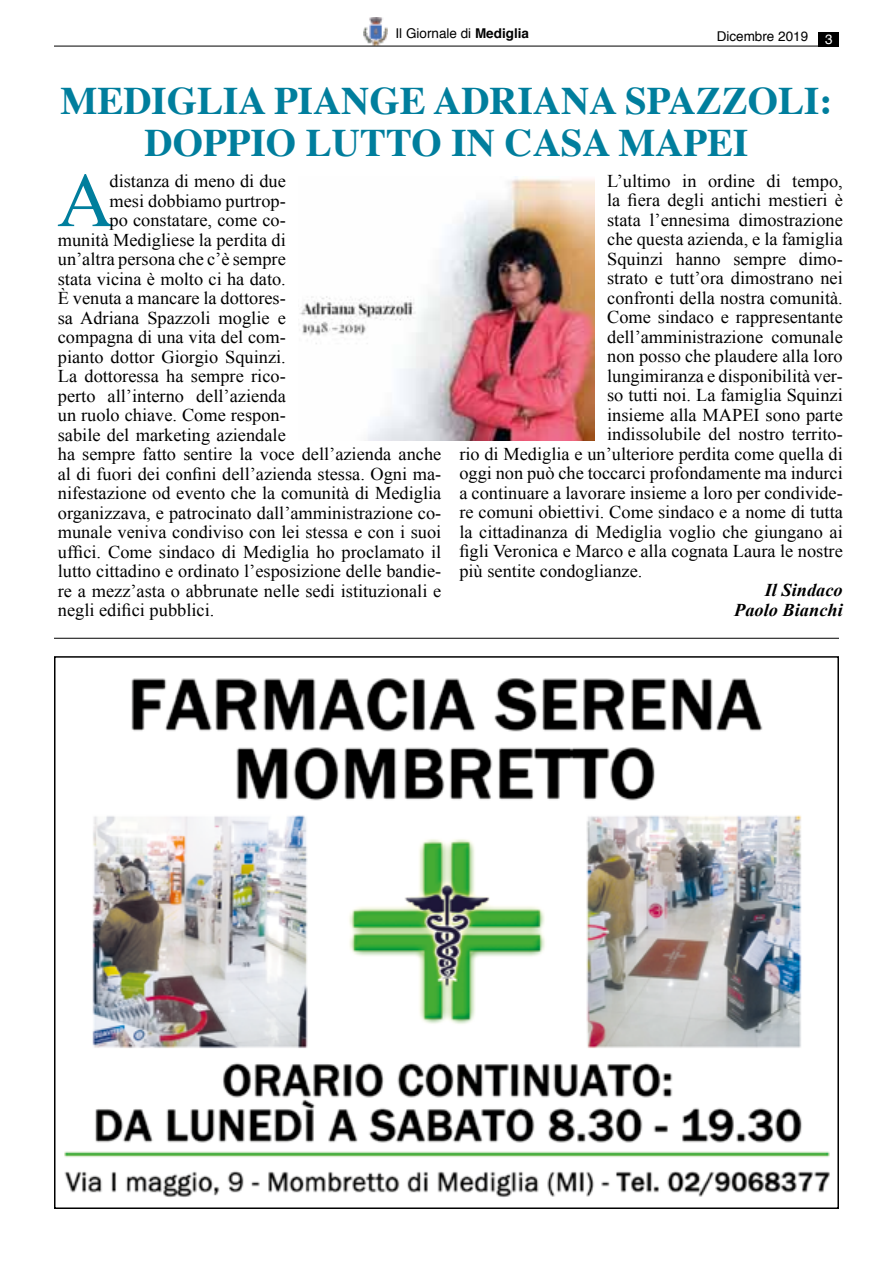
<style>
.page{position:relative;width:893px;height:1263px;background:#fff}
.page>*{position:absolute;margin:0;border:0;box-sizing:border-box;transform-origin:0 0}
.t1{font:76.95px "Times New Roman";color:#007e9d}
.t2{font:700 39px/42px "Times";color:#007e9d;text-align:center}
.t3{font:18px "Times New Roman";color:#000}
.t4{font:italic 700 18px/19.5px "Times New Roman";color:#000;text-align:right}
.t5{font:13.5px "Helvetica";color:#000}
.t6{font:13.5px "Helvetica";color:#fff}
.s1{font-weight:700}
</style>
<div class="page">
<img style="left:364px;top:17px;width:23px;height:29px">
<hr style="left:54px;top:46px;width:785px;height:1px;background:#000">
<div style="left:819px;top:32px;width:20px;height:14px;background:#000"></div>
<hr style="left:54px;top:638px;width:785px;height:1px;background:#000">
<img style="left:64px;top:678px;width:766px;height:520px">
<img style="left:300px;top:178px;width:294px;height:262px">
<p class="t5" style="left:395px;top:23px;width:135px">Il Giornale di <span class="s1">Mediglia</span></p>
<p class="t5" style="left:717px;top:26px;width:93px">Dicembre 2019</p>
<p class="t6" style="left:825px;top:29px;width:9px">3</p>
<h2 class="t2" style="left:61px;top:76px;width:773px">MEDIGLIA PIANGE ADRIANA SPAZZOLI:<br>DOPPIO LUTTO IN CASA MAPEI</h2>
<h1 class="t1" style="left:57px;top:149px;width:57px">A</h1>
<p class="t3" style="left:607px;top:169px;width:237px">L’ultimo in ordine di tempo,</p>
<p class="t3" style="left:607px;top:188px;width:237px">la fiera degli antichi mestieri è</p>
<p class="t3" style="left:607px;top:208px;width:237px">stata l’ennesima dimostrazione</p>
<p class="t3" style="left:607px;top:227px;width:237px">che questa azienda, e la famiglia</p>
<p class="t3" style="left:607px;top:247px;width:237px">Squinzi hanno sempre dimo-</p>
<p class="t3" style="left:607px;top:266px;width:237px">strato e tutt’ora dimostrano nei</p>
<p class="t3" style="left:607px;top:286px;width:237px">confronti della nostra comunità.</p>
<p class="t3" style="left:607px;top:305px;width:237px">Come sindaco e rappresentante</p>
<p class="t3" style="left:607px;top:325px;width:237px">dell’amministrazione comunale</p>
<p class="t3" style="left:607px;top:344px;width:237px">non posso che plaudere alla loro</p>
<p class="t3" style="left:607px;top:364px;width:237px">lungimiranza e disponibilità ver-</p>
<p class="t3" style="left:607px;top:383px;width:237px">so tutti noi. La famiglia Squinzi</p>
<p class="t3" style="left:607px;top:403px;width:237px">insieme alla MAPEI sono parte</p>
<p class="t3" style="left:607px;top:422px;width:237px">indissolubile del nostro territo-</p>
<p class="t3" style="left:459px;top:442px;width:385px">rio di Mediglia e un’ulteriore perdita come quella di</p>
<p class="t3" style="left:459px;top:461px;width:385px">oggi non può che toccarci profondamente ma indurci</p>
<p class="t3" style="left:459px;top:481px;width:385px">a continuare a lavorare insieme a loro per condivide-</p>
<p class="t3" style="left:459px;top:500px;width:385px">re comuni obiettivi. Come sindaco e a nome di tutta</p>
<p class="t3" style="left:459px;top:520px;width:385px">la cittadinanza di Mediglia voglio che giungano ai</p>
<p class="t3" style="left:459px;top:539px;width:385px">figli Veronica e Marco e alla cognata Laura le nostre</p>
<p class="t3" style="left:459px;top:559px;width:185px">più sentite condoglianze.</p>
<p class="t4" style="left:734px;top:580px;width:110px">Il Sindaco<br>Paolo Bianchi</p>
<p class="t3" style="left:110px;top:169px;width:178px">distanza di meno di due</p>
<p class="t3" style="left:110px;top:188px;width:178px">mesi dobbiamo purtrop-</p>
<p class="t3" style="left:110px;top:208px;width:178px">po constatare, come co-</p>
<p class="t3" style="left:58px;top:227px;width:230px">munità Medigliese la perdita di</p>
<p class="t3" style="left:58px;top:247px;width:229px">un’altra persona che c’è sempre</p>
<p class="t3" style="left:58px;top:266px;width:230px">stata vicina è molto ci ha dato.</p>
<p class="t3" style="left:58px;top:286px;width:230px">È venuta a mancare la dottores-</p>
<p class="t3" style="left:58px;top:305px;width:229px">sa Adriana Spazzoli moglie e</p>
<p class="t3" style="left:58px;top:325px;width:230px">compagna di una vita del com-</p>
<p class="t3" style="left:58px;top:344px;width:230px">pianto dottor Giorgio Squinzi.</p>
<p class="t3" style="left:58px;top:364px;width:229px">La dottoressa ha sempre rico-</p>
<p class="t3" style="left:58px;top:383px;width:229px">perto all’interno dell’azienda</p>
<p class="t3" style="left:58px;top:403px;width:230px">un ruolo chiave. Come respon-</p>
<p class="t3" style="left:58px;top:422px;width:229px">sabile del marketing aziendale</p>
<p class="t3" style="left:58px;top:442px;width:385px">ha sempre fatto sentire la voce dell’azienda anche</p>
<p class="t3" style="left:58px;top:461px;width:385px">al di fuori dei confini dell’azienda stessa. Ogni ma-</p>
<p class="t3" style="left:58px;top:481px;width:385px">nifestazione od evento che la comunità di Mediglia</p>
<p class="t3" style="left:58px;top:500px;width:385px">organizzava, e patrocinato dall’amministrazione co-</p>
<p class="t3" style="left:58px;top:520px;width:385px">munale veniva condiviso con lei stessa e con i suoi</p>
<p class="t3" style="left:58px;top:539px;width:385px">uffici. Come sindaco di Mediglia ho proclamato il</p>
<p class="t3" style="left:58px;top:559px;width:385px">lutto cittadino e ordinato l’esposizione delle bandie-</p>
<p class="t3" style="left:58px;top:578px;width:385px">re a mezz’asta o abbrunate nelle sedi istituzionali e</p>
<p class="t3" style="left:58px;top:598px;width:158px">negli edifici pubblici.</p>
</div>
